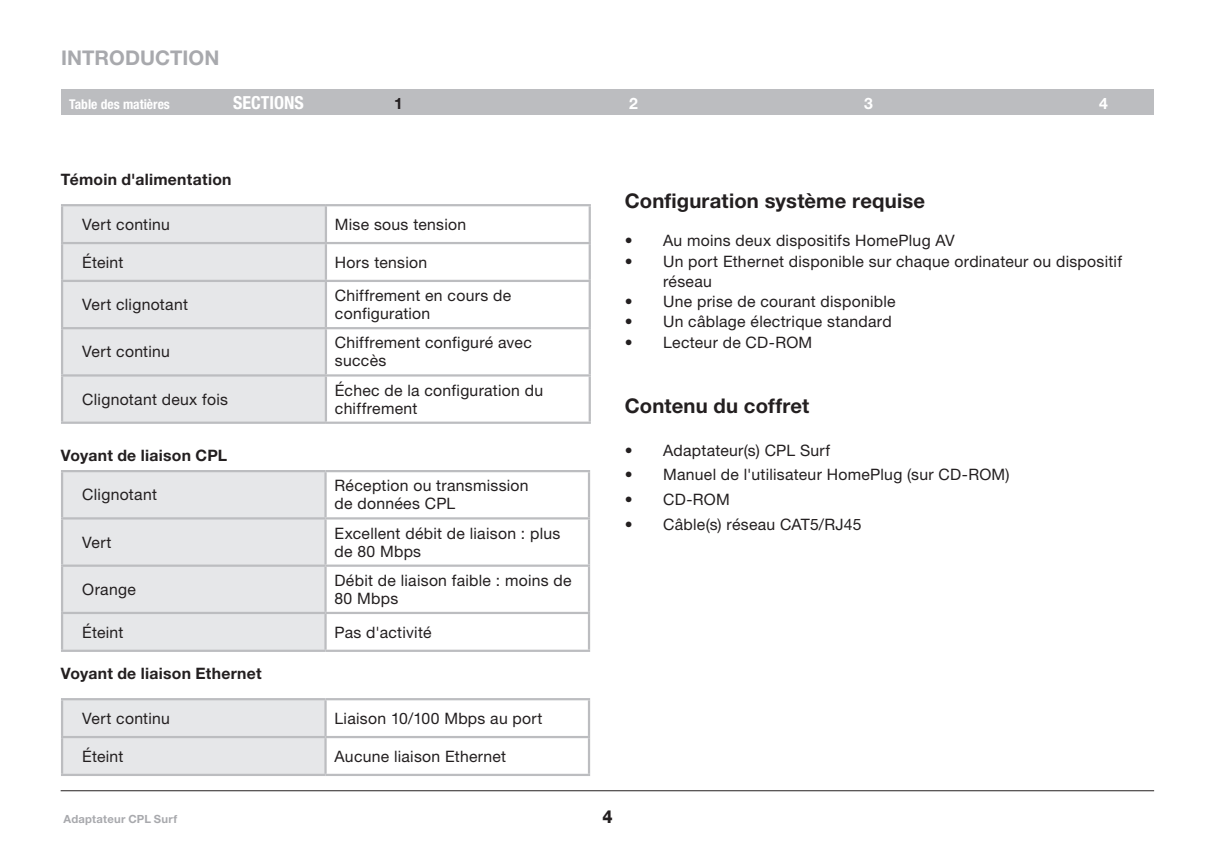
<style>
.page{position:relative;width:1215px;height:851px;background:#fff}
.page>*{position:absolute;margin:0;border:0;box-sizing:border-box;transform-origin:0 0}
.Headers{font:700 20.25px "Helvetica Neue LT Pro";letter-spacing:.01em;color:#231f20}
.t1{font:700 20.25px "Helvetica Neue LT Pro";letter-spacing:.005em;color:#a8a9ad}
.t2{font:700 condensed 18px "Helvetica Neue LT Pro";color:#fff}
.t3{font:800 18px "Helvetica Neue LT Pro";color:#231f20;scale:.9 1}
.body_plain{font:15.75px/18px "Helvetica Neue LT Pro";letter-spacing:.015em;color:#231f20}
.bulleted_list{font:15.75px/20.2px "Helvetica Neue LT Pro";letter-spacing:.015em;color:#231f20}
.body_subheaders{font:700 15.75px "Helvetica Neue LT Pro";letter-spacing:.015em;color:#231f20}
.t4{font:700 15.75px "Helvetica Neue LT Pro";color:#fff}
.t5{font:700 condensed 13.5px "Helvetica Neue LT Pro";color:#fff}
.t6{font:700 11.25px "Helvetica Neue LT Pro";letter-spacing:.02em;color:#a8a9ad}
.s1{font-weight:700}
</style>
<div class="page">
<hr style="left:61px;top:790px;width:1093px;height:1px;background:#231f20">
<div style="left:61px;top:89px;width:1093px;height:26px;background:#bcbdc0"></div>
<div style="left:63px;top:206px;width:262px;height:215px;background:#e6e7e9"></div>
<hr style="left:61px;top:204px;width:265px;height:2px;background:#bcbdc0">
<hr style="left:61px;top:206px;width:2px;height:36px;background:#bcbdc0">
<hr style="left:326px;top:204px;width:265px;height:2px;background:#bcbdc0">
<hr style="left:325px;top:206px;width:2px;height:36px;background:#bcbdc0">
<hr style="left:589px;top:206px;width:2px;height:36px;background:#bcbdc0">
<hr style="left:61px;top:242px;width:265px;height:2px;background:#bcbdc0">
<hr style="left:61px;top:244px;width:2px;height:36px;background:#bcbdc0">
<hr style="left:326px;top:242px;width:265px;height:2px;background:#bcbdc0">
<hr style="left:325px;top:244px;width:2px;height:36px;background:#bcbdc0">
<hr style="left:589px;top:244px;width:2px;height:36px;background:#bcbdc0">
<hr style="left:61px;top:280px;width:265px;height:2px;background:#bcbdc0">
<hr style="left:61px;top:282px;width:2px;height:45px;background:#bcbdc0">
<hr style="left:326px;top:280px;width:265px;height:2px;background:#bcbdc0">
<hr style="left:325px;top:282px;width:2px;height:45px;background:#bcbdc0">
<hr style="left:589px;top:282px;width:2px;height:45px;background:#bcbdc0">
<hr style="left:61px;top:327px;width:265px;height:2px;background:#bcbdc0">
<hr style="left:61px;top:329px;width:2px;height:45px;background:#bcbdc0">
<hr style="left:326px;top:327px;width:265px;height:2px;background:#bcbdc0">
<hr style="left:325px;top:329px;width:2px;height:45px;background:#bcbdc0">
<hr style="left:589px;top:329px;width:2px;height:45px;background:#bcbdc0">
<hr style="left:61px;top:374px;width:265px;height:2px;background:#bcbdc0">
<hr style="left:61px;top:376px;width:2px;height:45px;background:#bcbdc0">
<hr style="left:326px;top:374px;width:265px;height:2px;background:#bcbdc0">
<hr style="left:325px;top:376px;width:2px;height:45px;background:#bcbdc0">
<hr style="left:589px;top:376px;width:2px;height:45px;background:#bcbdc0">
<hr style="left:61px;top:421px;width:265px;height:3px;background:#bcbdc0">
<hr style="left:326px;top:421px;width:265px;height:3px;background:#bcbdc0">
<div style="left:63px;top:472px;width:261px;height:177px;background:#e6e7e9"></div>
<hr style="left:61px;top:470px;width:265px;height:2px;background:#bcbdc0">
<hr style="left:61px;top:472px;width:2px;height:45px;background:#bcbdc0">
<hr style="left:326px;top:470px;width:264px;height:2px;background:#bcbdc0">
<hr style="left:324px;top:472px;width:3px;height:45px;background:#bcbdc0">
<hr style="left:588px;top:472px;width:2px;height:45px;background:#bcbdc0">
<hr style="left:61px;top:517px;width:265px;height:2px;background:#bcbdc0">
<hr style="left:61px;top:519px;width:2px;height:45px;background:#bcbdc0">
<hr style="left:326px;top:517px;width:264px;height:2px;background:#bcbdc0">
<hr style="left:324px;top:519px;width:3px;height:45px;background:#bcbdc0">
<hr style="left:588px;top:519px;width:2px;height:45px;background:#bcbdc0">
<hr style="left:61px;top:564px;width:265px;height:2px;background:#bcbdc0">
<hr style="left:61px;top:566px;width:2px;height:45px;background:#bcbdc0">
<hr style="left:326px;top:564px;width:264px;height:2px;background:#bcbdc0">
<hr style="left:324px;top:566px;width:3px;height:45px;background:#bcbdc0">
<hr style="left:588px;top:566px;width:2px;height:45px;background:#bcbdc0">
<hr style="left:61px;top:614px;width:2px;height:35px;background:#bcbdc0">
<hr style="left:324px;top:614px;width:3px;height:35px;background:#bcbdc0">
<hr style="left:588px;top:614px;width:2px;height:35px;background:#bcbdc0">
<hr style="left:61px;top:611px;width:265px;height:3px;background:#bcbdc0">
<hr style="left:326px;top:611px;width:264px;height:3px;background:#bcbdc0">
<hr style="left:61px;top:649px;width:265px;height:3px;background:#bcbdc0">
<hr style="left:326px;top:649px;width:264px;height:3px;background:#bcbdc0">
<div style="left:63px;top:700px;width:261px;height:73px;background:#e6e7e9"></div>
<hr style="left:61px;top:773px;width:265px;height:3px;background:#bcbdc0">
<hr style="left:326px;top:773px;width:264px;height:3px;background:#bcbdc0">
<hr style="left:61px;top:698px;width:265px;height:2px;background:#bcbdc0">
<hr style="left:61px;top:700px;width:2px;height:36px;background:#bcbdc0">
<hr style="left:326px;top:698px;width:264px;height:2px;background:#bcbdc0">
<hr style="left:324px;top:700px;width:3px;height:36px;background:#bcbdc0">
<hr style="left:588px;top:700px;width:2px;height:36px;background:#bcbdc0">
<hr style="left:61px;top:736px;width:265px;height:2px;background:#bcbdc0">
<hr style="left:61px;top:738px;width:2px;height:35px;background:#bcbdc0">
<hr style="left:326px;top:736px;width:264px;height:2px;background:#bcbdc0">
<hr style="left:324px;top:738px;width:3px;height:35px;background:#bcbdc0">
<hr style="left:588px;top:738px;width:2px;height:35px;background:#bcbdc0">
<p class="t1" style="left:61px;top:45px;width:160px">Introduction</p>
<p class="t5" style="left:69px;top:96px;width:102px">Table des matières</p>
<p class="t2" style="left:233px;top:92px;width:72px">sections</p>
<p class="body_subheaders" style="left:394px;top:94px;width:10px">1</p>
<p class="t4" style="left:629px;top:94px;width:10px">2</p>
<p class="t4" style="left:864px;top:94px;width:10px">3</p>
<p class="t4" style="left:1099px;top:94px;width:10px">4</p>
<p class="body_subheaders" style="left:61px;top:169px;width:172px">Témoin d'alimentation</p>
<p class="body_plain" style="left:82px;top:215px;width:89px">Vert continu</p>
<p class="body_plain" style="left:335px;top:215px;width:133px">Mise sous tension</p>
<p class="body_plain" style="left:82px;top:253px;width:43px">Éteint</p>
<p class="body_plain" style="left:335px;top:253px;width:94px">Hors tension</p>
<p class="body_plain" style="left:82px;top:295px;width:107px">Vert clignotant</p>
<p class="body_plain" style="left:335px;top:286px;width:178px">Chiffrement en cours de configuration</p>
<p class="body_plain" style="left:82px;top:342px;width:89px">Vert continu</p>
<p class="body_plain" style="left:335px;top:333px;width:198px">Chiffrement configuré avec succès</p>
<p class="body_plain" style="left:82px;top:390px;width:147px">Clignotant deux fois</p>
<p class="body_plain" style="left:335px;top:381px;width:210px">Échec de la configuration du chiffrement</p>
<p class="body_subheaders" style="left:61px;top:445px;width:168px">Voyant de liaison CPL</p>
<p class="body_plain" style="left:82px;top:485px;width:76px">Clignotant</p>
<p class="body_plain" style="left:335px;top:476px;width:196px">Réception ou transmission de données CPL</p>
<p class="body_plain" style="left:82px;top:533px;width:31px">Vert</p>
<p class="body_plain" style="left:335px;top:524px;width:227px">Excellent débit de liaison : plus de 80 Mbps</p>
<p class="body_plain" style="left:82px;top:580px;width:55px">Orange</p>
<p class="body_plain" style="left:335px;top:571px;width:239px">Débit de liaison faible : moins de<br>80 Mbps</p>
<p class="body_plain" style="left:82px;top:622px;width:43px">Éteint</p>
<p class="body_plain" style="left:335px;top:622px;width:98px">Pas d'activité</p>
<p class="body_subheaders" style="left:61px;top:663px;width:202px">Voyant de liaison Ethernet</p>
<p class="body_plain" style="left:82px;top:709px;width:89px">Vert continu</p>
<p class="body_plain" style="left:335px;top:709px;width:210px">Liaison 10/100 Mbps au port</p>
<p class="body_plain" style="left:82px;top:746px;width:43px">Éteint</p>
<p class="body_plain" style="left:335px;top:746px;width:173px">Aucune liaison Ethernet</p>
<p class="Headers" style="left:625px;top:188px;width:302px">Configuration système requise</p>
<p class="bulleted_list" style="left:625px;top:230px;width:332px"><span class="s1">•</span> Au moins deux dispositifs HomePlug AV</p>
<p class="bulleted_list" style="left:663px;top:250px;width:460px;text-indent:-38px">• Un port Ethernet disponible sur chaque ordinateur ou dispositif réseau</p>
<p class="bulleted_list" style="left:625px;top:291px;width:272px">• Une prise de courant disponible</p>
<p class="bulleted_list" style="left:625px;top:311px;width:268px">• Un câblage électrique standard</p>
<p class="bulleted_list" style="left:625px;top:331px;width:189px">• Lecteur de CD-ROM</p>
<p class="Headers" style="left:625px;top:393px;width:186px">Contenu du coffret</p>
<p class="bulleted_list" style="left:625px;top:439px;width:207px"><span class="s1">•</span> Adaptateur(s) CPL Surf</p>
<p class="bulleted_list" style="left:625px;top:464px;width:386px"><span class="s1">•</span> Manuel de l'utilisateur HomePlug (sur CD-ROM)</p>
<p class="bulleted_list" style="left:625px;top:489px;width:107px"><span class="s1">•</span> CD-ROM</p>
<p class="bulleted_list" style="left:625px;top:514px;width:238px"><span class="s1">•</span> Câble(s) réseau CAT5/RJ45</p>
<p class="t6" style="left:63px;top:812px;width:115px">Adaptateur CPL Surf</p>
<p class="t3" style="left:603px;top:805px;width:13px">4</p>
</div>
